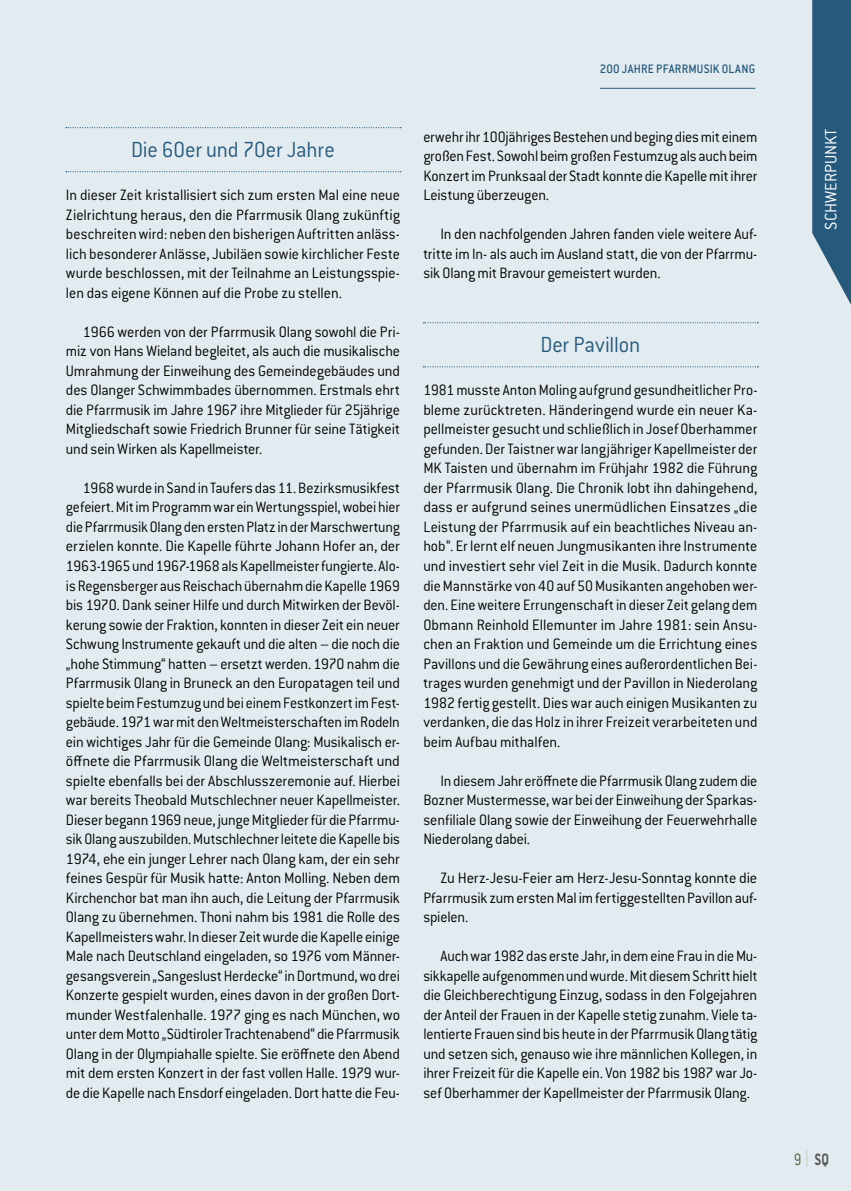
<style>
.page{position:relative;width:851px;height:1191px;background:#fff}
.page>*{position:absolute;margin:0;border:0;box-sizing:border-box;transform-origin:0 0}
.Hervorgehoben{font:300 24px "Conduit ITC Pro";letter-spacing:-.005em;color:#265a7c;scale:.95 1}
.Rubrik_vertikal{font:300 18px "Conduit ITC Pro";color:#fff}
.t1{font:700 18px "Conduit ITC Pro";color:#575756;scale:.8 1}
.Fliesstext_2019_mit_Einzug{font:300 16.5px/19.5px "Conduit ITC Pro";letter-spacing:-.01em;color:#000;text-align:justify;scale:.95 1}
.Fliesstext_2019_ohne_Einzug{font:300 16.5px/19.5px "Conduit ITC Pro";color:#000;text-align:justify;scale:.94 1}
.Fliesstext_2019_mit_Einzug-2{font:300 16.5px/19.5px "Conduit ITC Pro";letter-spacing:-.01em;color:#000;text-align:justify;scale:.94 1}
.Fliesstext_2019_mit_Einzug-3{font:300 16.5px/19.5px "Conduit ITC Pro";letter-spacing:-.01em;color:#000;text-align:justify;scale:.96 1}
.Fliesstext_2019_ohne_Einzug-2{font:300 16.5px/19.5px "Conduit ITC Pro";color:#000;text-align:justify;scale:.95 1}
.Fliesstext_2019_mit_Einzug-4{font:300 16.5px/19.5px "Conduit ITC Pro";letter-spacing:-.01em;color:#000;text-align:justify}
.Rubrik_blau{font:500 13.5px "Conduit ITC Pro";letter-spacing:.015em;color:#265a7c;scale:.95 1}
.s1{font-weight:300;color:#4d5d31}
.s2{font-family:"Fira Sans";font-weight:300;color:#cac6b4}
</style>
<div class="page">
<div style="left:0;top:0;width:850px;height:1191px;background:#e2ebf0"></div>
<svg style="left:812px;top:0;width:38px;height:303px;background:#3e6c8a"></svg>
<hr style="left:599px;top:88px;width:156px;height:1px;background:#265a7c">
<svg style="left:66px;top:127px;width:335px;height:1px"></svg>
<svg style="left:66px;top:171px;width:335px;height:1px"></svg>
<svg style="left:423px;top:322px;width:335px;height:1px"></svg>
<svg style="left:423px;top:366px;width:335px;height:1px"></svg>
<p class="Hervorgehoben" style="left:131px;top:136px;width:216px">Die 60er und 70er Jahre</p>
<p class="Fliesstext_2019_ohne_Einzug-2" style="left:66px;top:186px;width:353px">In dieser Zeit kristallisiert sich zum ersten Mal eine neue Zielrichtung heraus, den die Pfarrmusik Olang zukünftig beschreiten wird: neben den bisherigen Auftritten anläss&shy;lich besonderer Anlässe, Jubiläen sowie kirchlicher Feste wurde beschlossen, mit der Teilnahme an Leistungsspie&shy;len das eigene Können auf die Probe zu stellen.</p>
<p class="Fliesstext_2019_mit_Einzug-3" style="left:66px;top:322px;width:349px;text-indent:17px">1966 werden von der Pfarrmusik Olang sowohl die Pri&shy;miz von Hans Wieland begleitet, als auch die musikalische Umrahmung der Einweihung des Gemeindegebäudes und des Olanger Schwimmbades übernommen. Erstmals ehrt die Pfarrmusik im Jahre 1967 ihre Mitglieder für 25jährige Mitgliedschaft sowie Friedrich Brunner für seine Tätigkeit und sein Wirken als Kapellmeister.</p>
<p class="Fliesstext_2019_mit_Einzug" style="left:66px;top:478px;width:353px;text-indent:17px">1968 wurde in Sand in Taufers das 11. Bezirksmusikfest gefeiert. Mit im Programm war ein Wertungsspiel, wobei hier die Pfarrmusik Olang den ersten Platz in der Marschwertung erzielen konnte. Die Kapelle führte Johann Hofer an, der 1963-1965 und 1967-1968 als Kapellmeister fungierte. Alo&shy;is Regensberger aus Reischach übernahm die Kapelle 1969 bis 1970. Dank seiner Hilfe und durch Mitwirken der Bevöl&shy;kerung sowie der Fraktion, konnten in dieser Zeit ein neuer Schwung Instrumente gekauft und die alten – die noch die „hohe Stimmung“ hatten – ersetzt werden. 1970 nahm die Pfarrmusik Olang in Bruneck an den Europatagen teil und spielte beim Festumzug und bei einem Festkonzert im Fest&shy;gebäude. 1971 war mit den Weltmeisterschaften im Rodeln ein wichtiges Jahr für die Gemeinde Olang: Musikalisch er&shy;öffnete die Pfarrmusik Olang die Weltmeisterschaft und spielte ebenfalls bei der Abschlusszeremonie auf. Hierbei war bereits Theobald Mutschlechner neuer Kapellmeister.<br>Dieser begann 1969 neue, junge Mitglieder für die Pfarrmu&shy;sik Olang auszubilden. Mutschlechner leitete die Kapelle bis 1974, ehe ein junger Lehrer nach Olang kam, der ein sehr feines Gespür für Musik hatte: Anton Molling. Neben dem Kirchenchor bat man ihn auch, die Leitung der Pfarrmusik Olang zu übernehmen. Thoni nahm bis 1981 die Rolle des Kapellmeisters wahr. In dieser Zeit wurde die Kapelle einige Male nach Deutschland eingeladen, so 1976 vom Männer&shy;gesangsverein „Sangeslust Herdecke“ in Dortmund, wo drei Konzerte gespielt wurden, eines davon in der großen Dort&shy;munder Westfalenhalle. 1977 ging es nach München, wo unter dem Motto „Südtiroler Trachtenabend“ die Pfarrmusik Olang in der Olympiahalle spielte. Sie eröffnete den Abend mit dem ersten Konzert in der fast vollen Halle. 1979 wur&shy;de die Kapelle nach Ensdorf eingeladen. Dort hatte die Feu-</p>
<p class="Rubrik_blau" style="left:599px;top:61px;width:165px">200 JAHRE PFARRMUSIK OLANG</p>
<p class="Fliesstext_2019_mit_Einzug-2" style="left:423px;top:127px;width:357px">erwehr ihr 100jähriges Bestehen und beging dies mit einem großen Fest. Sowohl beim großen Festumzug als auch beim Konzert im Prunksaal der Stadt konnte die Kapelle mit ihrer Leistung überzeugen.</p>
<p class="Fliesstext_2019_mit_Einzug-3" style="left:423px;top:225px;width:349px;text-indent:17px">In den nachfolgenden Jahren fanden viele weitere Auf&shy;tritte im In- als auch im Ausland statt, die von der Pfarrmu&shy;sik Olang mit Bravour gemeistert wurden.</p>
<p class="Hervorgehoben" style="left:540px;top:331px;width:107px">Der Pavillon</p>
<p class="Fliesstext_2019_ohne_Einzug" style="left:423px;top:381px;width:357px">1981 musste Anton Moling aufgrund gesundheitlicher Pro&shy;bleme zurücktreten. Händeringend wurde ein neuer Ka&shy;pellmeister gesucht und schließlich in Josef Oberhammer gefunden. Der Taistner war langjähriger Kapellmeister der MK Taisten und übernahm im Frühjahr 1982 die Führung der Pfarrmusik Olang. Die Chronik lobt ihn dahingehend, dass er aufgrund seines unermüdlichen Einsatzes „die Leistung der Pfarrmusik auf ein beachtliches Niveau an&shy;hob“. Er lernt elf neuen Jungmusikanten ihre Instrumente und investiert sehr viel Zeit in die Musik. Dadurch konnte die Mannstärke von 40 auf 50 Musikanten angehoben wer&shy;den. Eine weitere Errungenschaft in dieser Zeit gelang dem Obmann Reinhold Ellemunter im Jahre 1981: sein Ansu&shy;chen an Fraktion und Gemeinde um die Errichtung eines Pavillons und die Gewährung eines außerordentlichen Bei&shy;trages wurden genehmigt und der Pavillon in Niederolang 1982 fertig gestellt. Dies war auch einigen Musikanten zu verdanken, die das Holz in ihrer Freizeit verarbeiteten und beim Aufbau mithalfen.</p>
<p class="Fliesstext_2019_mit_Einzug-2" style="left:423px;top:771px;width:357px;text-indent:17px">In diesem Jahr eröffnete die Pfarrmusik Olang zudem die Bozner Mustermesse, war bei der Einweihung der Sparkas&shy;senfiliale Olang sowie der Einweihung der Feuerwehrhalle Niederolang dabei.</p>
<p class="Fliesstext_2019_mit_Einzug-4" style="left:423px;top:868px;width:335px;text-indent:17px">Zu Herz-Jesu-Feier am Herz-Jesu-Sonntag konnte die Pfarrmusik zum ersten Mal im fertiggestellten Pavillon auf&shy;spielen.</p>
<p class="Fliesstext_2019_mit_Einzug-2" style="left:423px;top:946px;width:357px;text-indent:17px">Auch war 1982 das erste Jahr, in dem eine Frau in die Mu&shy;sikkapelle aufgenommen und wurde. Mit diesem Schritt hielt die Gleichberechtigung Einzug, sodass in den Folgejahren der Anteil der Frauen in der Kapelle stetig zunahm. Viele ta&shy;lentierte Frauen sind bis heute in der Pfarrmusik Olang tätig und setzen sich, genauso wie ihre männlichen Kollegen, in ihrer Freizeit für die Kapelle ein. Von 1982 bis 1987 war Jo&shy;sef Oberhammer der Kapellmeister der Pfarrmusik Olang.</p>
<p class="Rubrik_vertikal" style="left:820px;top:230px;width:103px;rotate:-90deg">SCHWERPUNKT</p>
<p class="t1" style="left:794px;top:1148px;width:45px"><span class="s1">9</span> <span class="s2">|</span> SQ</p>
</div>
